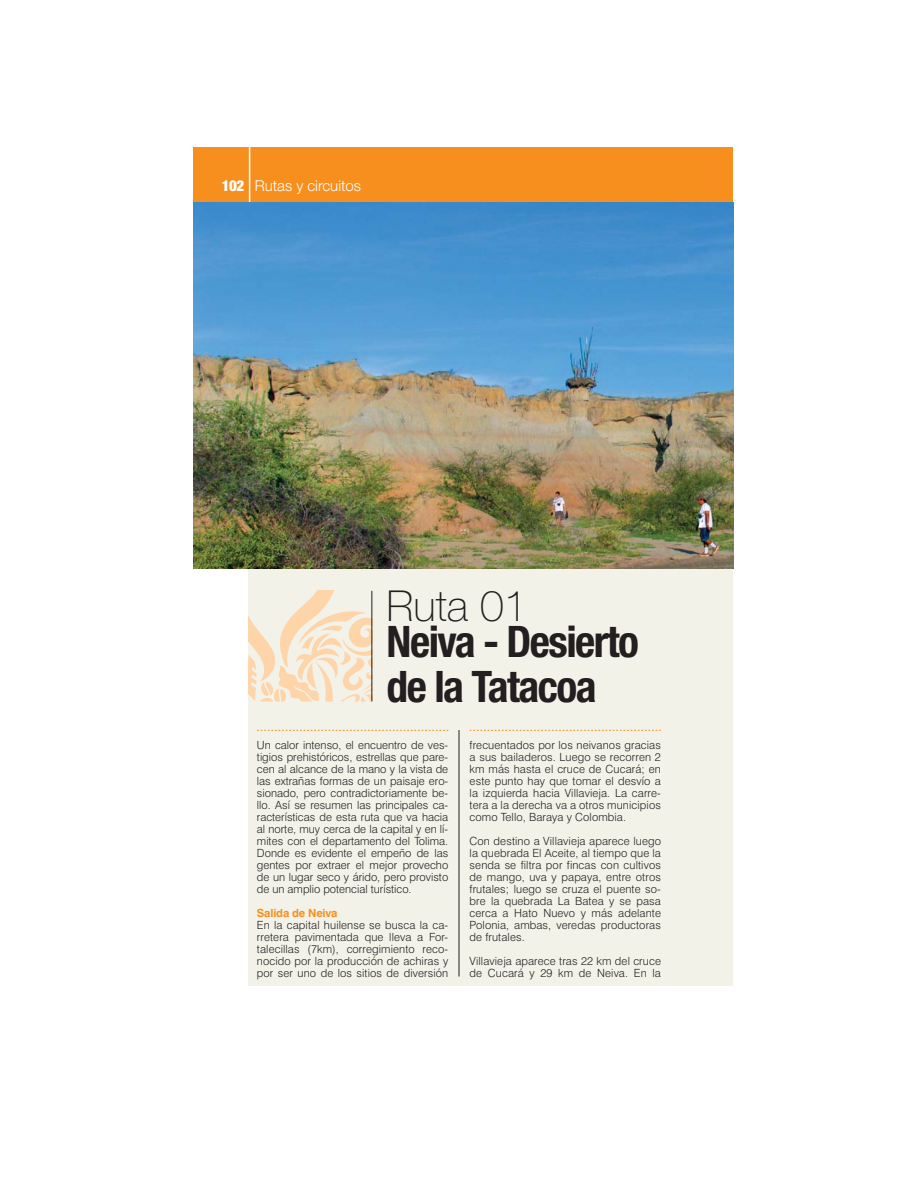
<style>
.page{position:relative;width:918px;height:1188px;background:#fff}
.page>*{position:absolute;margin:0;border:0;box-sizing:border-box;transform-origin:0 0}
.t1{font:700 condensed 43.5px/45px "Helvetica Neue LT Pro";letter-spacing:-.035em;color:#231f20}
.t2{font:100 42.75px "Helve Nue";color:#231f20}
.t3{font:300 15px "Helvetica Neue";color:#fff}
.t4{font:300 11.25px/12px "Swiss 721 BT";letter-spacing:.01em;color:#231f20;text-align:justify}
.t5{font:700 11.25px "Swiss 721 BT";letter-spacing:-.015em;color:#f78f1e}
.s1{font-weight:900;font-stretch:condensed}
</style>
<div class="page">
<div style="left:703px;top:148px;width:30px;height:55px;background:#f78f1e"></div>
<div style="left:193px;top:148px;width:510px;height:55px;background:#f78f1e"></div>
<hr style="left:249px;top:139px;width:1px;height:64px;background:#fff">
<div style="left:249px;top:203px;width:484px;height:782px;background:#f3f2e9"></div>
<img style="left:193px;top:203px;width:540px;height:365px">
<svg style="left:249px;top:591px;width:123px;height:110px"></svg>
<hr style="left:372px;top:591px;width:1px;height:110px;background:#231f20">
<svg style="left:470px;top:730px;width:191px;height:1px"></svg>
<svg style="left:257px;top:730px;width:191px;height:1px"></svg>
<hr style="left:459px;top:730px;width:1px;height:247px;background:#231f20">
<h3 class="t3" style="left:222px;top:180px;width:141px"><span class="s1">102</span> Rutas y circuitos</h3>
<h2 class="t2" style="left:387px;top:581px;width:142px">Ruta 01</h2>
<h1 class="t1" style="left:387px;top:623px;width:254px">Neiva - Desierto de la Tatacoa</h1>
<p class="t4" style="left:257px;top:740px;width:193px">Un calor intenso, el encuentro de ves&shy;tigios prehistóricos, estrellas que pare&shy;cen al alcance de la mano y la vista de las extrañas formas de un paisaje ero&shy;sionado, pero contradictoriamente be&shy;llo. Así se resumen las principales ca&shy;racterísticas de esta ruta que va hacia al norte, muy cerca de la capital y en lí&shy;mites con el departamento del Tolima.<br>Donde es evidente el empeño de las gentes por extraer el mejor provecho de un lugar seco y árido, pero provisto de un amplio potencial turístico.</p>
<p class="t5" style="left:257px;top:909px;width:82px">Salida de Neiva</p>
<p class="t4" style="left:257px;top:920px;width:193px">En la capital huilense se busca la ca&shy;rretera pavimentada que lleva a For&shy;talecillas (7km), corregimiento reco&shy;nocido por la producción de achiras y por ser uno de los sitios de diversión</p>
<p class="t4" style="left:470px;top:740px;width:193px">frecuentados por los neivanos gracias a sus bailaderos. Luego se recorren 2 km más hasta el cruce de Cucará; en este punto hay que tomar el desvío a la izquierda hacia Villavieja. La carre&shy;tera a la derecha va a otros municipios como Tello, Baraya y Colombia.</p>
<p class="t4" style="left:470px;top:836px;width:193px">Con destino a Villavieja aparece luego la quebrada El Aceite, al tiempo que la senda se filtra por fincas con cultivos de mango, uva y papaya, entre otros frutales; luego se cruza el puente so&shy;bre la quebrada La Batea y se pasa cerca a Hato Nuevo y más adelante Polonia, ambas, veredas productoras de frutales.</p>
<p class="t4" style="left:470px;top:956px;width:193px">Villavieja aparece tras 22 km del cruce de Cucará y 29 km de Neiva. En la</p>
</div>
